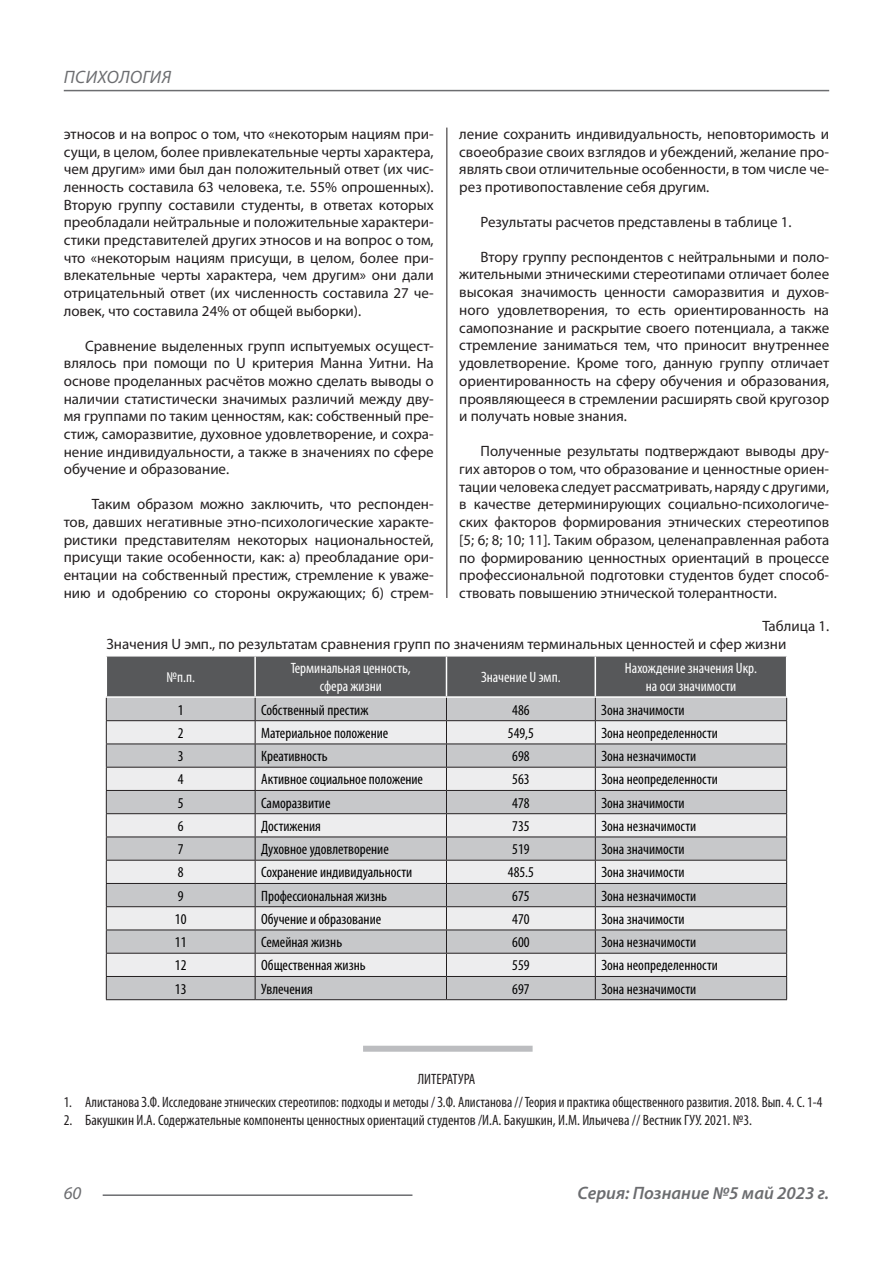
<style>
.page{position:relative;width:893px;height:1263px;background:#fff}
.page>*{position:absolute;margin:0;border:0;box-sizing:border-box;transform-origin:0 0}
.t1{font:italic 600 18px "Myriad Pro";color:#6c6d70}
.t2{font:italic 18px "Myriad Pro";letter-spacing:.02em;color:#6c6d70}
.Статья_текст{font:15px/17.7px "Myriad Pro";color:#231f20;text-align:justify}
.Таблица_Строка{font:condensed 15px "Myriad Pro";color:#000}
.Библиография_Литерат{font:condensed 15px "Myriad Pro";color:#231f20;scale:.96 1}
.Библиография_Литерат-2{font:condensed 15px "Myriad Pro";color:#231f20}
.Таблица_Заголовок_Яч{font:condensed 15px "Myriad Pro";color:#fff}
</style>
<div class="page">
<hr style="left:446px;top:128px;width:1px;height:1007px;background:#231f20">
<hr style="left:103px;top:1194px;width:309px;height:2px;background:#6c6d70">
<hr style="left:64px;top:90px;width:765px;height:1px;background:#6c6d70">
<div style="left:438px;top:598px;width:18px;height:408px;background:#fff"></div>
<svg style="left:106px;top:656px;width:681px;height:343px;background:#c2c3c4"></svg>
<hr style="left:106px;top:999px;width:149px;height:1px;background:#231f20">
<hr style="left:255px;top:999px;width:191px;height:1px;background:#231f20">
<hr style="left:446px;top:999px;width:149px;height:1px;background:#231f20">
<hr style="left:595px;top:999px;width:192px;height:1px;background:#231f20">
<div style="left:437px;top:1003px;width:17px;height:149px;background:#fff"></div>
<div style="left:363px;top:1046px;width:170px;height:6px;background:#bcbdc0"></div>
<p class="t2" style="left:64px;top:66px;width:109px">ПСИХОЛОГИЯ</p>
<p class="Статья_текст" style="left:64px;top:125px;width:371px">этносов и на вопрос о том, что «некоторым нациям при&shy;сущи, в целом, более привлекательные черты характера, чем другим» ими был дан положительный ответ (их чис&shy;ленность составила 63 человека, т.е. 55% опрошенных).<br>Вторую группу составили студенты, в ответах которых преобладали нейтральные и положительные характери&shy;стики представителей других этносов и на вопрос о том, что «некоторым нациям присущи, в целом, более при&shy;влекательные черты характера, чем другим» они дали отрицательный ответ (их численность составила 27 че&shy;ловек, что составила 24% от общей выборки).</p>
<p class="Статья_текст" style="left:64px;top:336px;width:371px;text-indent:21px">Сравнение выделенных групп испытуемых осущест&shy;влялось при помощи по U критерия Манна Уитни. На основе проделанных расчётов можно сделать выводы о наличии статистически значимых различий между дву&shy;мя группами по таким ценностям, как: собственный пре&shy;стиж, саморазвитие, духовное удовлетворение, и сохра&shy;нение индивидуальности, а также в значениях по сфере обучение и образование.</p>
<p class="Статья_текст" style="left:64px;top:495px;width:371px;text-indent:28px">Таким образом можно заключить, что респонден&shy;тов, давших негативные этно-психологические характе&shy;ристики представителям некоторых национальностей, присущи такие особенности, как: а) преобладание ори&shy;ентации на собственный престиж, стремление к уваже&shy;нию и одобрению со стороны окружающих; б) стрем-</p>
<p class="Статья_текст" style="left:459px;top:125px;width:371px">ление сохранить индивидуальность, неповторимость и своеобразие своих взглядов и убеждений, желание про&shy;являть свои отличительные особенности, в том числе че&shy;рез противопоставление себя другим.</p>
<p class="Статья_текст" style="left:480px;top:213px;width:313px">Результаты расчетов представлены в таблице 1.</p>
<p class="Статья_текст" style="left:459px;top:247px;width:371px;text-indent:21px">Втору группу респондентов с нейтральными и поло&shy;жительными этническими стереотипами отличает более высокая значимость ценности саморазвития и духов&shy;ного удовлетворения, то есть ориентированность на самопознание и раскрытие своего потенциала, а также стремление заниматься тем, что приносит внутреннее удовлетворение. Кроме того, данную группу отличает ориентированность на сферу обучения и образования, проявляющееся в стремлении расширять свой кругозор и получать новые знания.</p>
<p class="Статья_текст" style="left:459px;top:442px;width:371px;text-indent:21px">Полученные результаты подтверждают выводы дру&shy;гих авторов о том, что образование и ценностные ориен&shy;тации человека следует рассматривать, наряду с другими, в качестве детерминирующих социально-психологиче&shy;ских факторов формирования этнических стереотипов [5; 6; 8; 10; 11]. Таким образом, целенаправленная работа по формированию ценностных ориентаций в процессе профессиональной подготовки студентов будет способ&shy;ствовать повышению этнической толерантности.</p>
<p class="Статья_текст" style="left:762px;top:617px;width:68px">Таблица 1.</p>
<p class="Статья_текст" style="left:107px;top:635px;width:681px">Значения U эмп., по результатам сравнения групп по значениям терминальных ценностей и сфер жизни</p>
<p class="Таблица_Заголовок_Яч" style="left:167px;top:668px;width:30px">№п.п.</p>
<p class="Таблица_Заголовок_Яч" style="left:291px;top:659px;width:121px">Терминальная ценность,</p>
<p class="Таблица_Заголовок_Яч" style="left:320px;top:677px;width:64px">сфера жизни</p>
<p class="Таблица_Заголовок_Яч" style="left:625px;top:659px;width:134px">Нахождение значения Uкр.</p>
<p class="Таблица_Заголовок_Яч" style="left:646px;top:677px;width:92px">на оси значимости</p>
<p class="Таблица_Заголовок_Яч" style="left:481px;top:668px;width:81px">Значение U эмп.</p>
<p class="Таблица_Строка" style="left:178px;top:701px;width:7px">1</p>
<p class="Таблица_Строка" style="left:261px;top:701px;width:109px">Собственный престиж</p>
<p class="Таблица_Строка" style="left:512px;top:701px;width:19px">486</p>
<p class="Таблица_Строка" style="left:601px;top:701px;width:85px">Зона значимости</p>
<p class="Таблица_Строка" style="left:178px;top:724px;width:7px">2</p>
<p class="Таблица_Строка" style="left:261px;top:724px;width:129px">Материальное положение</p>
<p class="Таблица_Строка" style="left:508px;top:724px;width:28px">549,5</p>
<p class="Таблица_Строка" style="left:601px;top:724px;width:118px">Зона неопределенности</p>
<p class="Таблица_Строка" style="left:178px;top:747px;width:7px">3</p>
<p class="Таблица_Строка" style="left:261px;top:747px;width:68px">Креативность</p>
<p class="Таблица_Строка" style="left:512px;top:747px;width:19px">698</p>
<p class="Таблица_Строка" style="left:601px;top:747px;width:96px">Зона незначимости</p>
<p class="Таблица_Строка" style="left:178px;top:770px;width:7px">4</p>
<p class="Таблица_Строка" style="left:261px;top:770px;width:163px">Активное социальное положение</p>
<p class="Таблица_Строка" style="left:512px;top:770px;width:19px">563</p>
<p class="Таблица_Строка" style="left:601px;top:770px;width:118px">Зона неопределенности</p>
<p class="Таблица_Строка" style="left:178px;top:794px;width:7px">5</p>
<p class="Таблица_Строка" style="left:261px;top:794px;width:71px">Саморазвитие</p>
<p class="Таблица_Строка" style="left:512px;top:794px;width:19px">478</p>
<p class="Таблица_Строка" style="left:601px;top:794px;width:85px">Зона значимости</p>
<p class="Таблица_Строка" style="left:178px;top:817px;width:7px">6</p>
<p class="Таблица_Строка" style="left:261px;top:817px;width:61px">Достижения</p>
<p class="Таблица_Строка" style="left:512px;top:817px;width:19px">735</p>
<p class="Таблица_Строка" style="left:601px;top:817px;width:96px">Зона незначимости</p>
<p class="Таблица_Строка" style="left:178px;top:840px;width:7px">7</p>
<p class="Таблица_Строка" style="left:261px;top:840px;width:129px">Духовное удовлетворение</p>
<p class="Таблица_Строка" style="left:512px;top:840px;width:19px">519</p>
<p class="Таблица_Строка" style="left:601px;top:840px;width:85px">Зона значимости</p>
<p class="Таблица_Строка" style="left:178px;top:863px;width:7px">8</p>
<p class="Таблица_Строка" style="left:261px;top:863px;width:153px">Сохранение индивидуальности</p>
<p class="Таблица_Строка" style="left:508px;top:863px;width:28px">485.5</p>
<p class="Таблица_Строка" style="left:601px;top:863px;width:85px">Зона значимости</p>
<p class="Таблица_Строка" style="left:178px;top:887px;width:7px">9</p>
<p class="Таблица_Строка" style="left:261px;top:887px;width:127px">Профессиональная жизнь</p>
<p class="Таблица_Строка" style="left:512px;top:887px;width:19px">675</p>
<p class="Таблица_Строка" style="left:601px;top:887px;width:96px">Зона незначимости</p>
<p class="Таблица_Строка" style="left:175px;top:910px;width:13px">10</p>
<p class="Таблица_Строка" style="left:261px;top:910px;width:122px">Обучение и образование</p>
<p class="Таблица_Строка" style="left:512px;top:910px;width:19px">470</p>
<p class="Таблица_Строка" style="left:601px;top:910px;width:85px">Зона значимости</p>
<p class="Таблица_Строка" style="left:175px;top:933px;width:13px">11</p>
<p class="Таблица_Строка" style="left:261px;top:933px;width:83px">Семейная жизнь</p>
<p class="Таблица_Строка" style="left:512px;top:933px;width:19px">600</p>
<p class="Таблица_Строка" style="left:601px;top:933px;width:96px">Зона незначимости</p>
<p class="Таблица_Строка" style="left:175px;top:956px;width:13px">12</p>
<p class="Таблица_Строка" style="left:261px;top:956px;width:106px">Общественная жизнь</p>
<p class="Таблица_Строка" style="left:512px;top:956px;width:19px">559</p>
<p class="Таблица_Строка" style="left:601px;top:956px;width:118px">Зона неопределенности</p>
<p class="Таблица_Строка" style="left:175px;top:980px;width:13px">13</p>
<p class="Таблица_Строка" style="left:261px;top:980px;width:53px">Увлечения</p>
<p class="Таблица_Строка" style="left:512px;top:980px;width:19px">697</p>
<p class="Таблица_Строка" style="left:601px;top:980px;width:96px">Зона незначимости</p>
<p class="Библиография_Литерат-2" style="left:418px;top:1070px;width:59px">ЛИТЕРАТУРА</p>
<p class="Библиография_Литерат" style="left:64px;top:1093px;width:791px">1. Алистанова З.Ф. Исследоване этнических стереотипов: подходы и методы / З.Ф. Алистанова // Теория и практика общественного развития. 2018. Вып. 4. С. 1-4</p>
<p class="Библиография_Литерат-2" style="left:64px;top:1111px;width:690px">2. Бакушкин И.А. Содержательные компоненты ценностных ориентаций студентов /И.А. Бакушкин, И.М. Ильичева // Вестник ГУУ. 2021. №3.</p>
<p class="t2" style="left:64px;top:1182px;width:19px">60</p>
<p class="t1" style="left:578px;top:1182px;width:253px">Серия: Познание №5 май 2023 г.</p>
</div>
